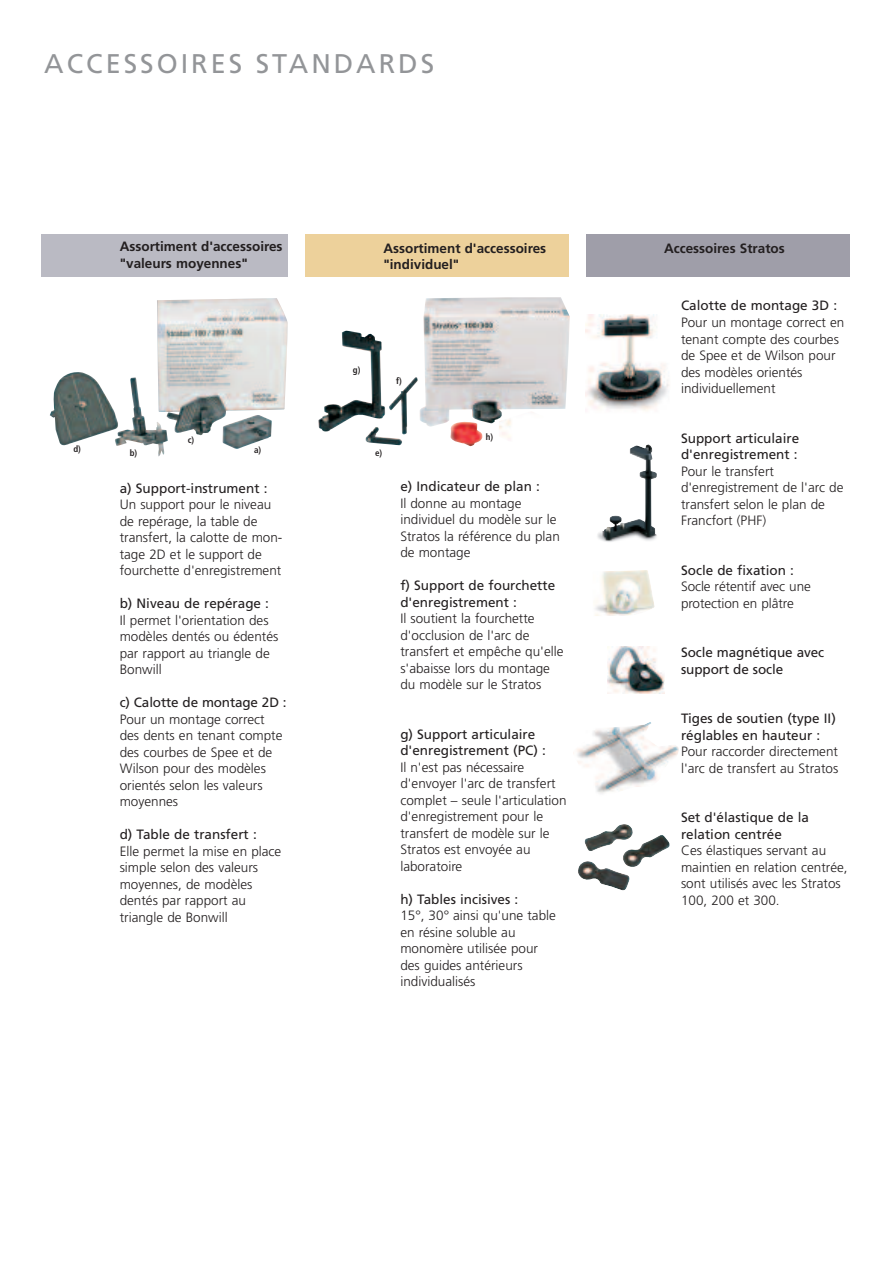
<style>
.page{position:relative;width:893px;height:1263px;background:#fff}
.page>*{position:absolute;margin:0;border:0;box-sizing:border-box;transform-origin:0 0}
.t1{font:27px "Frutiger";letter-spacing:.11em;color:#939598}
.t2{font:300 13.5px/16.5px "Frutiger";color:#231f20}
.t3{font:13.5px/16.5px "Frutiger";color:#231f20}
.t4{font:700 13.5px/16.5px "Frutiger";color:#231f20}
.t5{font:700 condensed 9px "Frutiger";color:#231f20}
</style>
<div class="page">
<div style="left:42px;top:234px;width:246px;height:42px;background:#babac3"></div>
<img style="left:586px;top:315px;width:83px;height:96px">
<img style="left:597px;top:444px;width:60px;height:98px">
<div style="left:305px;top:234px;width:264px;height:42px;background:#edd19b"></div>
<img style="left:595px;top:570px;width:60px;height:46px">
<img style="left:607px;top:647px;width:58px;height:46px">
<img style="left:577px;top:722px;width:102px;height:72px">
<img style="left:578px;top:824px;width:92px;height:67px">
<div style="left:586px;top:234px;width:264px;height:42px;background:#9f9ea9"></div>
<img style="left:50px;top:298px;width:238px;height:159px">
<img style="left:318px;top:297px;width:252px;height:149px">
<h1 class="t1" style="left:44px;top:53px;width:391px">ACCESSOIRES STANDARDS</h1>
<p class="t4" style="left:120px;top:239px;width:164px">Assortiment d'accessoires "valeurs moyennes"</p>
<p class="t4" style="left:383px;top:241px;width:164px">Assortiment d'accessoires "individuel"</p>
<p class="t5" style="left:73px;top:445px;width:9px">d)</p>
<p class="t5" style="left:130px;top:449px;width:9px">b)</p>
<p class="t5" style="left:188px;top:436px;width:8px">c)</p>
<p class="t5" style="left:254px;top:446px;width:9px">a)</p>
<p class="t3" style="left:120px;top:481px;width:149px">a) Support-instrument :</p>
<p class="t2" style="left:120px;top:497px;width:164px">Un support pour le niveau de repérage, la table de transfert, la calotte de mon&shy;tage 2D et le support de fourchette d'enregistrement</p>
<p class="t3" style="left:120px;top:596px;width:151px">b) Niveau de repérage :</p>
<p class="t2" style="left:120px;top:613px;width:160px">Il permet l'orientation des modèles dentés ou édentés par rapport au triangle de<br>Bonwill</p>
<p class="t3" style="left:120px;top:695px;width:168px">c) Calotte de montage 2D :</p>
<p class="t2" style="left:120px;top:712px;width:164px">Pour un montage correct des dents en tenant compte des courbes de Spee et de<br>Wilson pour des modèles orientés selon les valeurs moyennes</p>
<p class="t3" style="left:120px;top:827px;width:139px">d) Table de transfert :</p>
<p class="t2" style="left:120px;top:844px;width:163px">Elle permet la mise en place simple selon des valeurs moyennes, de modèles dentés par rapport au triangle de Bonwill</p>
<p class="t5" style="left:353px;top:366px;width:9px">g)</p>
<p class="t5" style="left:396px;top:377px;width:7px">f)</p>
<p class="t5" style="left:375px;top:449px;width:9px">e)</p>
<p class="t5" style="left:486px;top:434px;width:9px">h)</p>
<p class="t3" style="left:400px;top:479px;width:141px">e) Indicateur de plan :</p>
<p class="t2" style="left:400px;top:496px;width:161px">Il donne au montage individuel du modèle sur le<br>Stratos la référence du plan de montage</p>
<p class="t3" style="left:400px;top:578px;width:156px">f) Support de fourchette d'enregistrement :</p>
<p class="t2" style="left:400px;top:611px;width:165px">Il soutient la fourchette d'occlusion de l'arc de transfert et empêche qu'elle s'abaisse lors du montage du modèle sur le Stratos</p>
<p class="t3" style="left:400px;top:727px;width:147px">g) Support articulaire d'enregistrement (PC) :</p>
<p class="t2" style="left:400px;top:760px;width:168px">Il n'est pas nécessaire d'envoyer l'arc de transfert complet – seule l'articulation d'enregistrement pour le transfert de modèle sur le<br>Stratos est envoyée au laboratoire</p>
<p class="t3" style="left:400px;top:892px;width:119px">h) Tables incisives :</p>
<p class="t2" style="left:400px;top:908px;width:157px">15°, 30° ainsi qu'une table en résine soluble au monomère utilisée pour des guides antérieurs individualisés</p>
<p class="t4" style="left:664px;top:241px;width:122px">Accessoires Stratos</p>
<p class="t3" style="left:681px;top:299px;width:158px">Calotte de montage 3D :</p>
<p class="t2" style="left:681px;top:315px;width:165px">Pour un montage correct en tenant compte des courbes de Spee et de Wilson pour des modèles orientés individuellement</p>
<p class="t3" style="left:681px;top:431px;width:120px">Support articulaire d'enregistrement :</p>
<p class="t2" style="left:681px;top:464px;width:164px">Pour le transfert d'enregistrement de l'arc de transfert selon le plan de<br>Francfort (PHF)</p>
<p class="t3" style="left:681px;top:563px;width:114px">Socle de fixation :</p>
<p class="t2" style="left:681px;top:579px;width:131px">Socle rétentif avec une protection en plâtre</p>
<p class="t3" style="left:681px;top:645px;width:145px">Socle magnétique avec support de socle</p>
<p class="t3" style="left:681px;top:711px;width:156px">Tiges de soutien (type II) réglables en hauteur :</p>
<p class="t2" style="left:681px;top:744px;width:159px">Pour raccorder directement l'arc de transfert au Stratos</p>
<p class="t3" style="left:681px;top:810px;width:129px">Set d'élastique de la relation centrée</p>
<p class="t2" style="left:681px;top:843px;width:168px">Ces élastiques servant au maintien en relation centrée, sont utilisés avec les Stratos<br>100, 200 et 300.</p>
</div>
